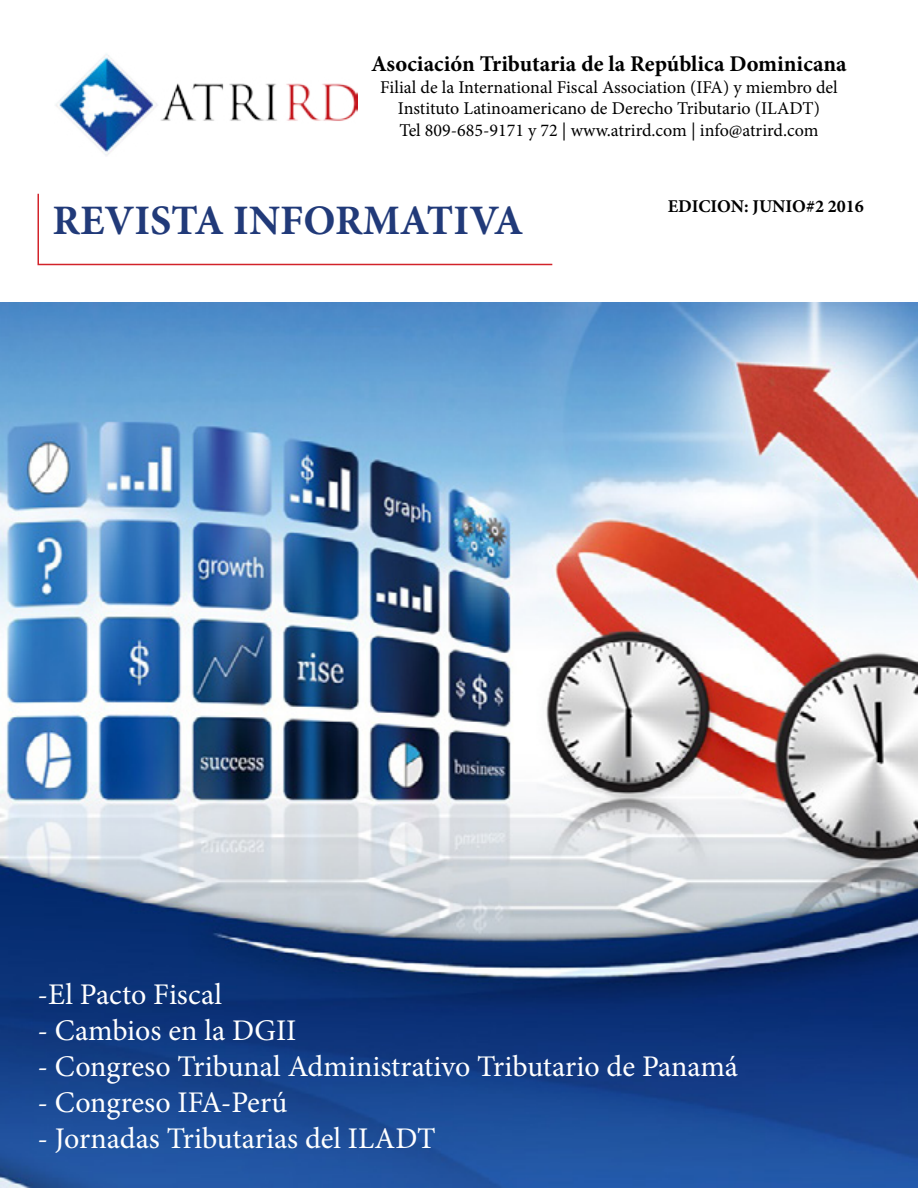
<style>
.page{position:relative;width:918px;height:1188px;background:#fff}
.page>*{position:absolute;margin:0;border:0;box-sizing:border-box;transform-origin:0 0}
.t1{font:700 42px "Minion Pro";color:#213a79}
.t2{font:30px "Minion Pro";color:#fff}
.t3{font:700 22.5px "Minion Pro";color:#000}
.t4{font:18px/21.6px "Minion Pro";color:#000;text-align:center}
.t5{font:700 18px "Minion Pro";color:#000}
</style>
<div class="page">
<img style="left:55px;top:54px;width:303px;height:102px">
<svg style="left:37px;top:193px;width:516px;height:73px"></svg>
<img style="left:0;top:302px;width:918px;height:886px">
<p class="t3" style="left:371px;top:48px;width:477px">Asociación Tributaria de la República Dominicana</p>
<p class="t4" style="left:380px;top:76px;width:459px">Filial de la International Fiscal Association (IFA) y miembro del<br>Instituto Latinoamericano de Derecho Tributario (ILADT)<br>Tel 809-685-9171 y 72 | www.atrird.com | info@atrird.com</p>
<h1 class="t1" style="left:52px;top:191px;width:473px">REVISTA INFORMATIVA</h1>
<p class="t5" style="left:668px;top:194px;width:198px">EDICION: JUNIO#2 2016</p>
<h2 class="t2" style="left:38px;top:974px;width:186px">-El Pacto Fiscal</h2>
<h2 class="t2" style="left:38px;top:1010px;width:261px">- Cambios en la DGII</h2>
<h2 class="t2" style="left:38px;top:1046px;width:702px">- Congreso Tribunal Administrativo Tributario de Panamá</h2>
<h2 class="t2" style="left:38px;top:1082px;width:251px">- Congreso IFA-Perú</h2>
<h2 class="t2" style="left:38px;top:1118px;width:400px">- Jornadas Tributarias del ILADT</h2>
</div>
